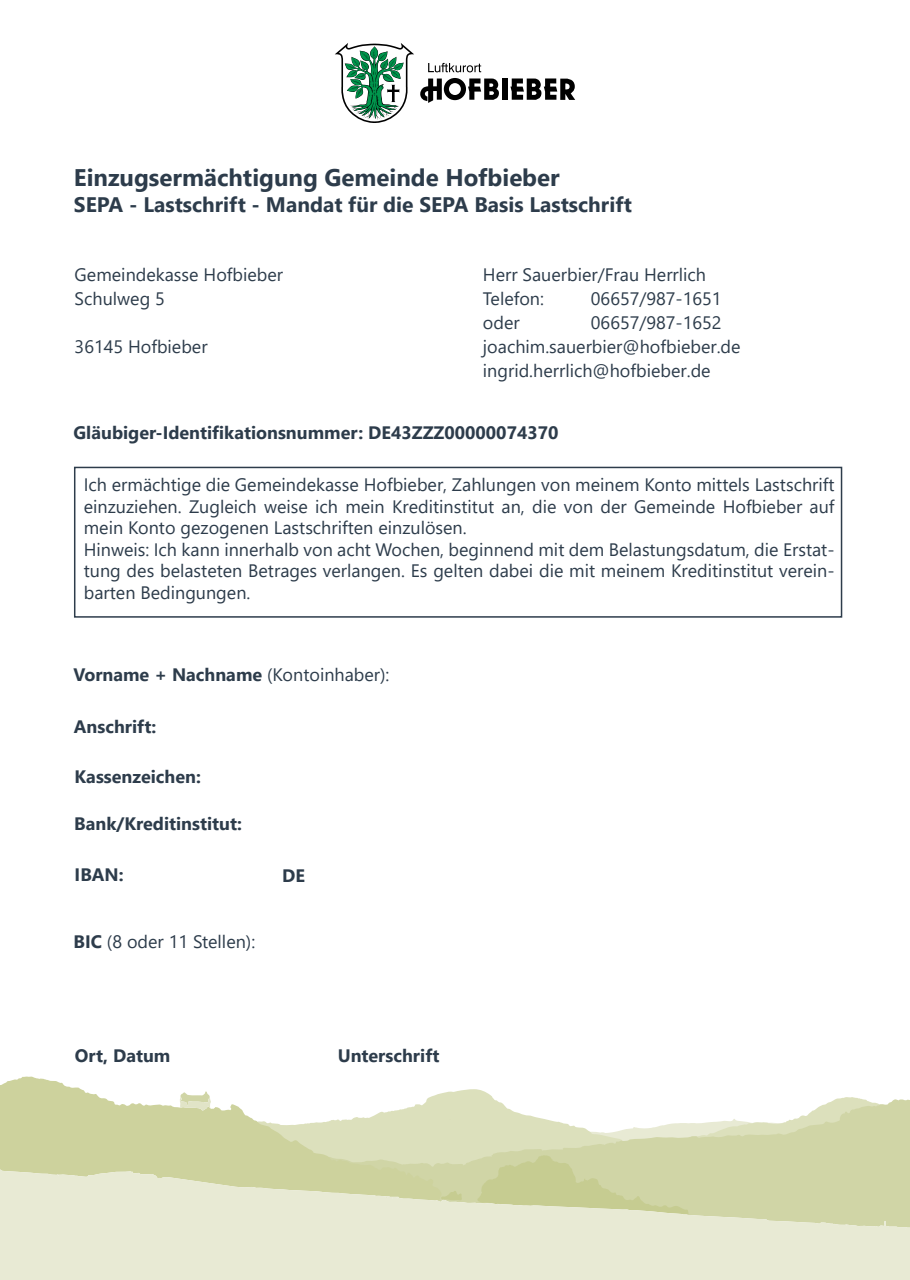
<style>
.page{position:relative;width:910px;height:1280px;background:#fff}
.page>*{position:absolute;margin:0;border:0;box-sizing:border-box;transform-origin:0 0}
.t1{font:700 24px "Segoe UI";color:#2d3c4b}
.t2{font:700 21px "Segoe UI";color:#2d3c4b}
.t3{font:18px/21.6px "Segoe UI";color:#2d3c4b}
.t4{font:700 18px "Segoe UI";color:#2d3c4b}
.s1{font-weight:400}
.s2{font-weight:700}
</style>
<div class="page">
<div style="left:502px;top:79px;width:6px;height:21px;background:#000"></div>
<svg style="left:510px;top:78px;width:65px;height:22px"></svg>
<svg style="left:335px;top:43px;width:164px;height:80px"></svg>
<div style="left:879px;top:1099px;width:31px;height:70px;background:#d0d5a6"></div>
<svg style="left:0;top:1076px;width:246px;height:93px;fill:#cdd29d"></svg>
<svg style="left:180px;top:1091px;width:31px;height:20px"></svg>
<svg style="left:246px;top:1089px;width:633px;height:80px"></svg>
<svg style="left:0;top:1169px;width:910px;height:111px;background:#e0e3c6"></svg>
<div style="left:74px;top:467px;width:768px;height:151px;background:#fff;border:2px solid #2d3c4b"></div>
<h1 class="t1" style="left:74px;top:155px;width:487px">Einzugsermächtigung Gemeinde Hofbieber</h1>
<p class="t2" style="left:74px;top:184px;width:559px">SEPA - Lastschrift - Mandat für die SEPA Basis Lastschrift</p>
<p class="t3" style="left:75px;top:261px;width:210px;line-height:24px">Gemeindekasse Hofbieber<br>Schulweg 5</p>
<p class="t3" style="left:75px;top:334px;width:135px">36145 Hofbieber</p>
<p class="t3" style="left:483px;top:261px;width:225px;line-height:24px">Herr Sauerbier/Frau Herrlich<br>Telefon:</p>
<p class="t3" style="left:591px;top:286px;width:132px">06657/987-1651</p>
<p class="t3" style="left:483px;top:310px;width:38px">oder</p>
<p class="t3" style="left:483px;top:309px;width:259px;line-height:24px;text-indent:108px">06657/987-1652 joachim.sauerbier@hofbieber.de ingrid.herrlich@hofbieber.de</p>
<p class="t4" style="left:74px;top:415px;width:486px">Gläubiger-Identifikationsnummer: DE43ZZZ00000074370</p>
<p class="t3" style="left:84px;top:472px;width:752px">Ich ermächtige die Gemeindekasse Hofbieber, Zahlungen von meinem Konto mittels Lastschrift einzuziehen. Zugleich weise ich mein Kreditinstitut an, die von der Gemeinde Hofbieber auf mein Konto gezogenen Lastschriften einzulösen.<br>Hinweis: Ich kann innerhalb von acht Wochen, beginnend mit dem Belastungsdatum, die Erstat&shy;tung des belasteten Betrages verlangen. Es gelten dabei die mit meinem Kreditinstitut verein&shy;barten Bedingungen.</p>
<p class="t4" style="left:74px;top:658px;width:317px">Vorname + Nachname <span class="s1">(Kontoinhaber):</span></p>
<p class="t4" style="left:74px;top:710px;width:84px">Anschrift:</p>
<p class="t4" style="left:75px;top:760px;width:128px">Kassenzeichen:</p>
<p class="t4" style="left:74px;top:807px;width:169px">Bank/Kreditinstitut:</p>
<p class="t4" style="left:75px;top:858px;width:50px">IBAN:</p>
<p class="t4" style="left:282px;top:859px;width:24px">DE</p>
<p class="t3" style="left:74px;top:929px;width:183px"><span class="s2">BIC</span> (8 oder 11 Stellen):</p>
<p class="t4" style="left:75px;top:1038px;width:97px">Ort, Datum</p>
<p class="t4" style="left:338px;top:1038px;width:103px">Unterschrift</p>
</div>
